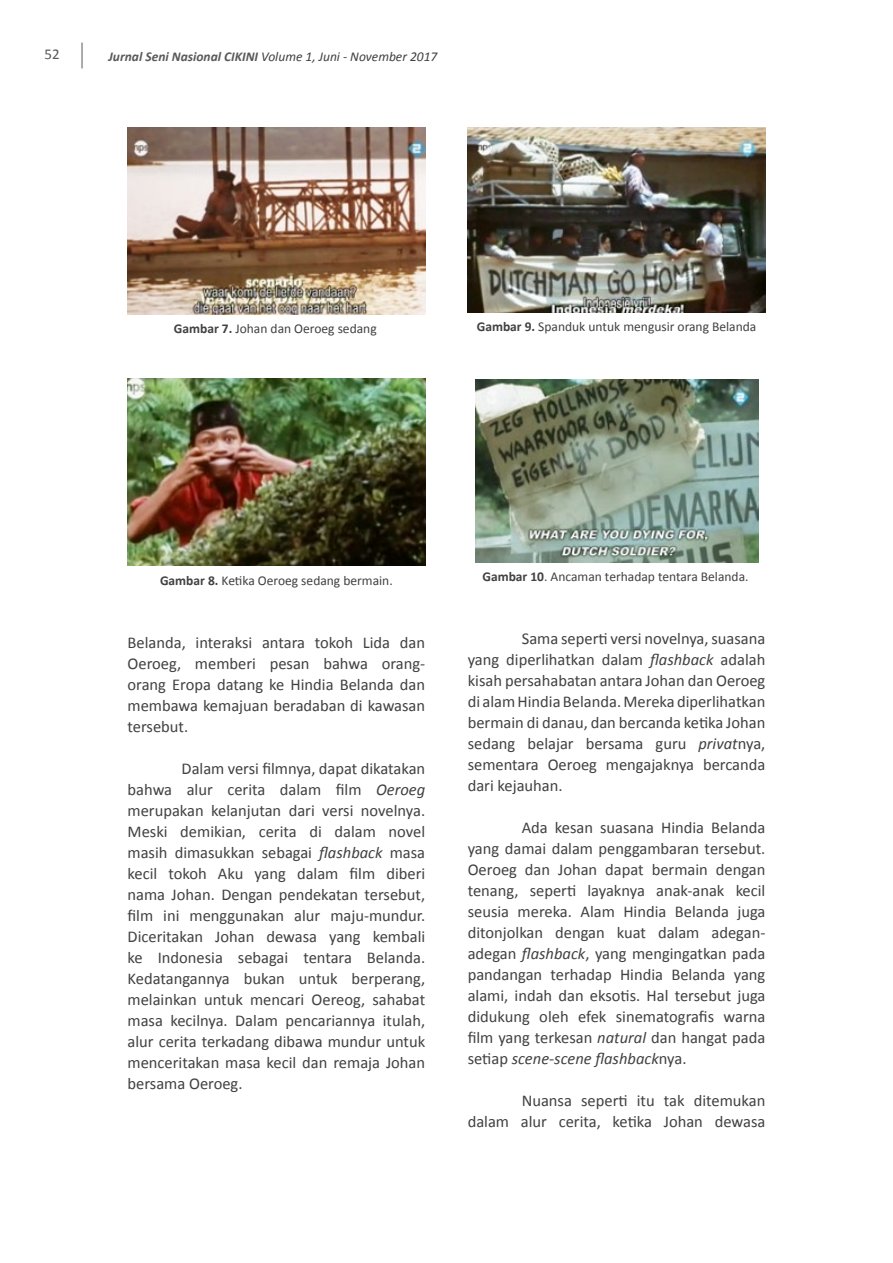
<style>
.page{position:relative;width:893px;height:1263px;background:#fff}
.page>*{position:absolute;margin:0;border:0;box-sizing:border-box;transform-origin:0 0}
.t1{font:16.5px/21px "Calibri";color:#414042;text-align:justify}
.t2{font:15px "Calibri";color:#58595b}
.t3{font:13.5px "Calibri";color:#414042}
.t4{font:italic 13.5px "Calibri";color:#414042}
.s1{font-weight:700;color:#58595b}
.s2{font-weight:700}
.s3{font-style:italic}
</style>
<div class="page">
<svg style="left:82px;top:43px;width:1px;height:25px"></svg>
<img style="left:475px;top:380px;width:283px;height:183px">
<img style="left:468px;top:128px;width:297px;height:185px">
<img style="left:128px;top:378px;width:297px;height:188px">
<img style="left:128px;top:128px;width:297px;height:187px">
<p class="t2" style="left:45px;top:48px;width:17px">52</p>
<p class="t4" style="left:108px;top:51px;width:330px"><span class="s1">Jurnal Seni Nasional CIKINI</span> Volume 1, Juni - November 2017</p>
<p class="t3" style="left:174px;top:323px;width:204px"><span class="s2">Gambar 7.</span> Johan dan Oeroeg sedang</p>
<p class="t3" style="left:477px;top:321px;width:281px"><span class="s2">Gambar 9.</span> Spanduk untuk mengusir orang Belanda</p>
<p class="t3" style="left:160px;top:574px;width:234px"><span class="s2">Gambar 8.</span> Ketika Oeroeg sedang bermain.</p>
<p class="t1" style="left:128px;top:633px;width:299px">Belanda, interaksi antara tokoh Lida dan Oeroeg, memberi pesan bahwa orang&shy;orang Eropa datang ke Hindia Belanda dan membawa kemajuan beradaban di kawasan tersebut.</p>
<p class="t1" style="left:128px;top:759px;width:299px;text-indent:54px">Dalam versi filmnya, dapat dikatakan bahwa alur cerita dalam film <span class="s3">Oeroeg </span>merupakan kelanjutan dari versi novelnya.<br>Meski demikian, cerita di dalam novel masih dimasukkan sebagai <span class="s3">flashback</span> masa kecil tokoh Aku yang dalam film diberi nama Johan. Dengan pendekatan tersebut, film ini menggunakan alur maju-mundur.<br>Diceritakan Johan dewasa yang kembali ke Indonesia sebagai tentara Belanda.<br>Kedatangannya bukan untuk berperang, melainkan untuk mencari Oereog, sahabat masa kecilnya. Dalam pencariannya itulah, alur cerita terkadang dibawa mundur untuk menceritakan masa kecil dan remaja Johan bersama Oeroeg.</p>
<p class="t3" style="left:482px;top:570px;width:268px"><span class="s2">Gambar 10</span>. Ancaman terhadap tentara Belanda.</p>
<p class="t1" style="left:468px;top:629px;width:299px;text-indent:54px">Sama seperti versi novelnya, suasana yang diperlihatkan dalam <span class="s3">flashback</span> adalah kisah persahabatan antara Johan dan Oeroeg di alam Hindia Belanda. Mereka diperlihatkan bermain di danau, dan bercanda ketika Johan sedang belajar bersama guru <span class="s3">privat</span>nya, sementara Oeroeg mengajaknya bercanda dari kejauhan.</p>
<p class="t1" style="left:468px;top:818px;width:299px;text-indent:54px">Ada kesan suasana Hindia Belanda yang damai dalam penggambaran tersebut.<br>Oeroeg dan Johan dapat bermain dengan tenang, seperti layaknya anak-anak kecil seusia mereka. Alam Hindia Belanda juga ditonjolkan dengan kuat dalam adegan&shy;adegan <span class="s3">flashback</span>, yang mengingatkan pada pandangan terhadap Hindia Belanda yang alami, indah dan eksotis. Hal tersebut juga didukung oleh efek sinematografis warna film yang terkesan <span class="s3">natural</span> dan hangat pada setiap <span class="s3">scene-scene flashback</span>nya.</p>
<p class="t1" style="left:468px;top:1091px;width:299px;text-align:right">Nuansa seperti itu tak ditemukan<br>dalam alur cerita, ketika Johan dewasa</p>
</div>
